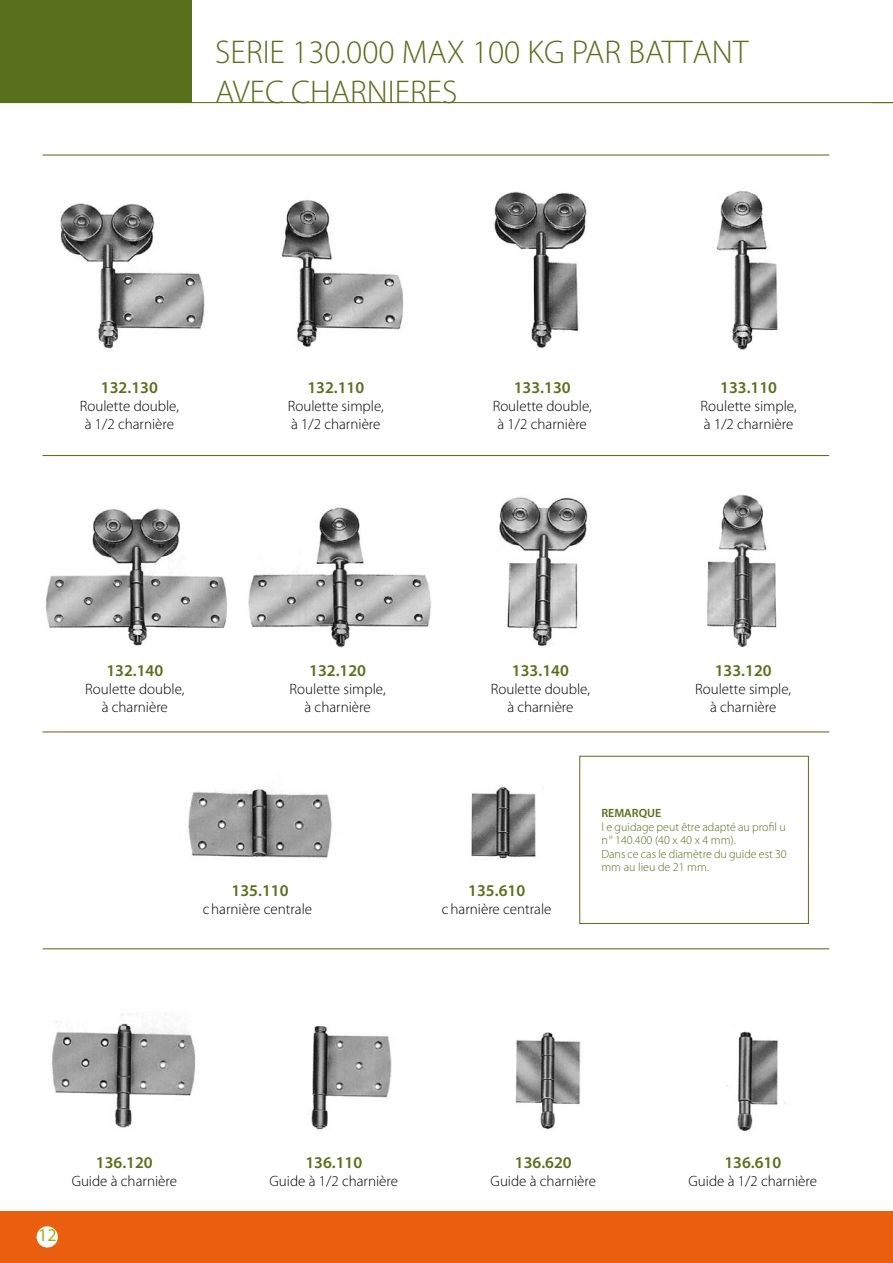
<style>
.page{position:relative;width:893px;height:1263px;background:#fff}
.page>*{position:absolute;margin:0;border:0;box-sizing:border-box;transform-origin:0 0}
.t1{font:300 33px/39.6px "Myriad Pro";color:#586f1b}
.t2{font:18px "Myriad Pro";color:#a0b20f}
.t3{font:600 16.5px "Myriad Pro";color:#586f1b}
.t4{font:300 15px/18px "Myriad Pro";color:#000;text-align:center}
.t5{font:300 12px/13.5px "Myriad Pro";color:#586f1b}
.t6{font:600 12px "Myriad Pro";color:#586f1b}
</style>
<div class="page">
<div style="left:0;top:0;width:191px;height:103px;background:#586f1b"></div>
<div style="left:0;top:1212px;width:893px;height:51px;background:#e95e0f"></div>
<div style="left:37px;top:1226px;width:21px;height:21px;background:#fff;border-radius:50%"></div>
<img style="left:716px;top:191px;width:62px;height:159px">
<img style="left:494px;top:191px;width:94px;height:157px">
<img style="left:282px;top:199px;width:122px;height:148px">
<img style="left:60px;top:203px;width:145px;height:146px">
<img style="left:707px;top:495px;width:70px;height:151px">
<img style="left:499px;top:497px;width:90px;height:149px">
<img style="left:248px;top:507px;width:183px;height:141px">
<img style="left:45px;top:508px;width:183px;height:138px">
<img style="left:188px;top:787px;width:144px;height:71px">
<img style="left:471px;top:786px;width:65px;height:73px">
<img style="left:727px;top:1031px;width:59px;height:100px">
<img style="left:515px;top:1032px;width:66px;height:97px">
<img style="left:311px;top:1026px;width:81px;height:104px">
<img style="left:51px;top:1014px;width:145px;height:114px">
<div style="left:579px;top:756px;width:230px;height:168px;border:1px solid #586f1b"></div>
<hr style="left:0;top:102px;width:893px;height:1px;background:#586f1b">
<hr style="left:43px;top:154px;width:786px;height:2px;background:#586f1b">
<hr style="left:43px;top:455px;width:786px;height:1px;background:#586f1b">
<hr style="left:43px;top:731px;width:786px;height:1px;background:#586f1b">
<hr style="left:43px;top:948px;width:786px;height:1px;background:#586f1b">
<h1 class="t1" style="left:215px;top:33px;width:534px">SERIE 130.000 MAX 100 KG PAR BATTANT<br>AVEC CHARNIERES</h1>
<p class="t3" style="left:101px;top:377px;width:58px">132.130</p>
<p class="t3" style="left:307px;top:377px;width:58px">132.110</p>
<p class="t3" style="left:514px;top:377px;width:58px">133.130</p>
<p class="t3" style="left:720px;top:377px;width:58px">133.110</p>
<p class="t4" style="left:80px;top:398px;width:101px">Roulette double, à 1/2 charnière</p>
<p class="t4" style="left:288px;top:398px;width:98px;text-align:left">Roulette simple, à 1/2 charnière</p>
<p class="t4" style="left:493px;top:398px;width:101px">Roulette double, à 1/2 charnière</p>
<p class="t4" style="left:701px;top:398px;width:98px;text-align:left">Roulette simple, à 1/2 charnière</p>
<p class="t3" style="left:106px;top:660px;width:58px">132.140</p>
<p class="t3" style="left:309px;top:660px;width:58px">132.120</p>
<p class="t3" style="left:512px;top:660px;width:58px">133.140</p>
<p class="t3" style="left:715px;top:660px;width:58px">133.120</p>
<p class="t4" style="left:85px;top:680px;width:101px">Roulette double, à charnière</p>
<p class="t4" style="left:290px;top:680px;width:98px">Roulette simple, à charnière</p>
<p class="t4" style="left:491px;top:680px;width:101px">Roulette double, à charnière</p>
<p class="t4" style="left:695px;top:680px;width:98px">Roulette simple, à charnière</p>
<p class="t6" style="left:601px;top:806px;width:61px">REMARQUE</p>
<p class="t3" style="left:232px;top:880px;width:58px">135.110</p>
<p class="t4" style="left:203px;top:900px;width:111px">c harnière centrale</p>
<p class="t3" style="left:468px;top:880px;width:58px">135.610</p>
<p class="t4" style="left:442px;top:900px;width:111px">c harnière centrale</p>
<p class="t5" style="left:601px;top:820px;width:187px">l e guidage peut être adapté au profil u n° 140.400 (40 x 40 x 4 mm).<br>Dans ce cas le diamètre du guide est 30 mm au lieu de 21 mm.</p>
<p class="t3" style="left:96px;top:1152px;width:58px">136.120</p>
<p class="t4" style="left:72px;top:1172px;width:107px">Guide à charnière</p>
<p class="t2" style="left:38px;top:1224px;width:20px">12</p>
<p class="t3" style="left:305px;top:1152px;width:58px">136.110</p>
<p class="t4" style="left:270px;top:1172px;width:130px">Guide à 1/2 charnière</p>
<p class="t3" style="left:515px;top:1152px;width:58px">136.620</p>
<p class="t4" style="left:491px;top:1172px;width:107px">Guide à charnière</p>
<p class="t3" style="left:724px;top:1152px;width:58px">136.610</p>
<p class="t4" style="left:688px;top:1172px;width:130px">Guide à 1/2 charnière</p>
</div>
